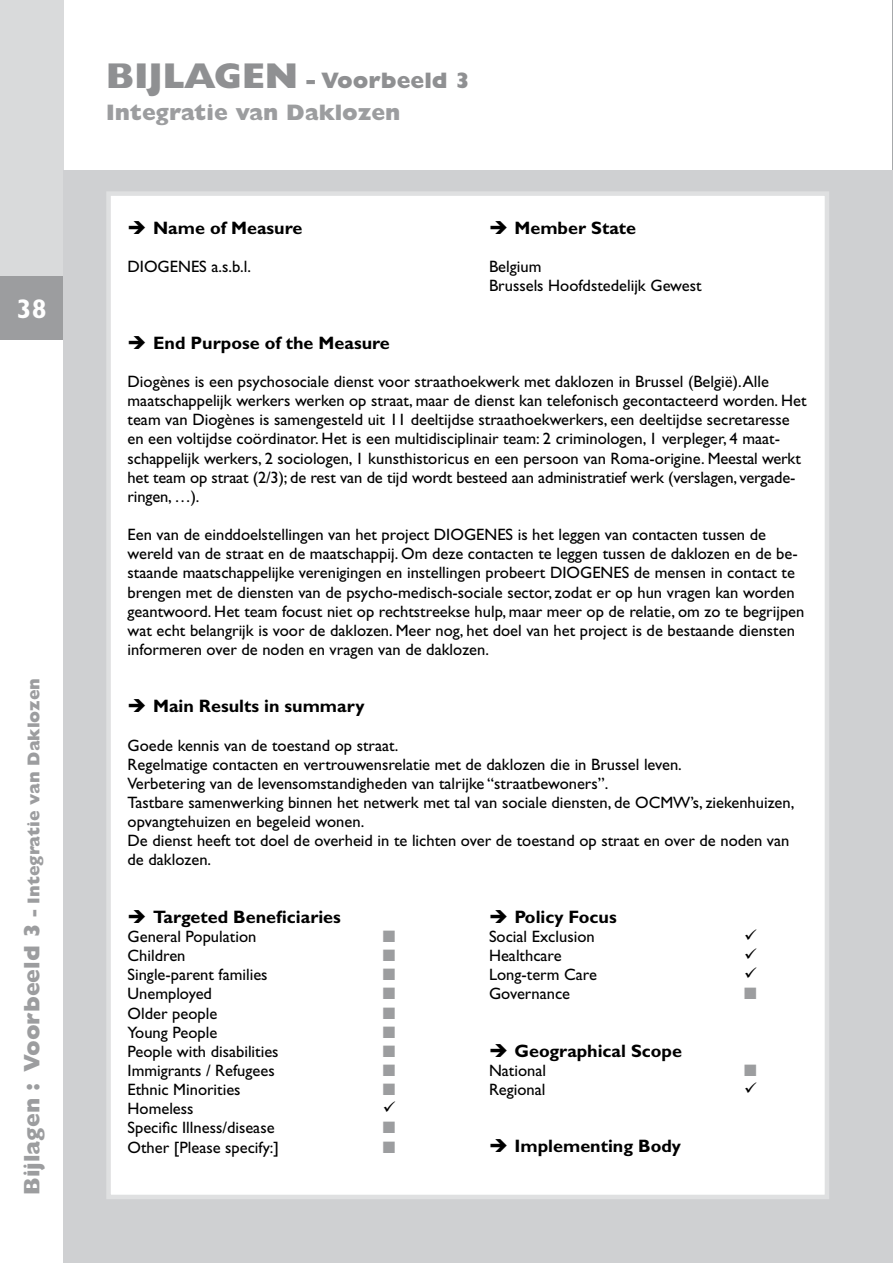
<style>
.page{position:relative;width:893px;height:1263px;background:#fff}
.page>*{position:absolute;margin:0;border:0;box-sizing:border-box;transform-origin:0 0}
.t1{font:700 27px "Gill Sans Std";color:#fff}
.t2{font:800 22.5px/31.2px "Gill Sans Std";letter-spacing:-.01em;color:#9c9d9f}
.t3{font:700 18px "Gill Sans Std";color:#000}
.t4{font:800 17.25px "Gill Sans Std";color:#9c9d9f}
.t5{font:16.5px/19.2px "Gill Sans Std";color:#000}
.t6{font:16.5px "Zapf Dingbats ITC";color:#9c9d9f}
.s1{font-size:22.5px}
.s2{font-size:36px;color:#8f9092}
.s3{color:#8f9092}
</style>
<div class="page">
<div style="left:0;top:0;width:64px;height:276px;background:#d9dadb"></div>
<div style="left:0;top:276px;width:64px;height:64px;background:#9c9d9f"></div>
<div style="left:64px;top:170px;width:829px;height:1093px;background:#cfd0d2"></div>
<div style="left:106px;top:191px;width:723px;height:1008px;background:#fff;border:4px solid #dfe0e1"></div>
<h1 class="t1" style="left:17px;top:292px;width:31px">38</h1>
<p class="t4" style="left:24px;top:1195px;width:518px;rotate:-90deg"><span class="s1">Bijlagen : Voorbeeld 3</span> - Integratie van Daklozen</p>
<h2 class="t2" style="left:106px;top:65px;width:365px"><span class="s2">bijlagen</span> <span class="s3">- Voorbeeld 3<br></span>Integratie van Daklozen</h2>
<p class="t3" style="left:153px;top:217px;width:151px">Name of Measure</p>
<p class="t5" style="left:128px;top:257px;width:125px">DIOGENES a.s.b.l.</p>
<p class="t3" style="left:514px;top:217px;width:123px">Member State</p>
<p class="t5" style="left:489px;top:257px;width:214px">Belgium<br>Brussels Hoofdstedelijk Gewest</p>
<p class="t3" style="left:153px;top:332px;width:238px">End Purpose of the Measure</p>
<p class="t5" style="left:128px;top:372px;width:680px">Diogènes is een psychosociale dienst voor straathoekwerk met daklozen in Brussel (België). Alle maatschappelijk werkers werken op straat, maar de dienst kan telefonisch gecontacteerd worden. Het team van Diogènes is samengesteld uit 11 deeltijdse straathoekwerkers, een deeltijdse secretaresse en een voltijdse coördinator. Het is een multidisciplinair team: 2 criminologen, 1 verpleger, 4 maat&shy;schappelijk werkers, 2 sociologen, 1 kunsthistoricus en een persoon van Roma-origine. Meestal werkt het team op straat (2/3); de rest van de tijd wordt besteed aan administratief werk (verslagen, vergade&shy;ringen, …).</p>
<p class="t5" style="left:128px;top:525px;width:678px">Een van de einddoelstellingen van het project DIOGENES is het leggen van contacten tussen de wereld van de straat en de maatschappij. Om deze contacten te leggen tussen de daklozen en de be&shy;staande maatschappelijke verenigingen en instellingen probeert DIOGENES de mensen in contact te brengen met de diensten van de psycho-medisch-sociale sector, zodat er op hun vragen kan worden geantwoord. Het team focust niet op rechtstreekse hulp, maar meer op de relatie, om zo te begrijpen wat echt belangrijk is voor de daklozen. Meer nog, het doel van het project is de bestaande diensten informeren over de noden en vragen van de daklozen.</p>
<p class="t3" style="left:153px;top:695px;width:213px">Main Results in summary</p>
<p class="t5" style="left:128px;top:735px;width:668px">Goede kennis van de toestand op straat.<br>Regelmatige contacten en vertrouwensrelatie met de daklozen die in Brussel leven.<br>Verbetering van de levensomstandigheden van talrijke “straatbewoners”.<br>Tastbare samenwerking binnen het netwerk met tal van sociale diensten, de OCMW’s, ziekenhuizen, opvangtehuizen en begeleid wonen.<br>De dienst heeft tot doel de overheid in te lichten over de toestand op straat en over de noden van de daklozen.</p>
<p class="t3" style="left:153px;top:906px;width:189px">Targeted Beneficiaries</p>
<p class="t5" style="left:128px;top:927px;width:130px">General Population</p>
<p class="t6" style="left:383px;top:928px;width:14px">■</p>
<p class="t5" style="left:128px;top:946px;width:59px">Children</p>
<p class="t6" style="left:383px;top:948px;width:14px">■</p>
<p class="t5" style="left:128px;top:965px;width:142px">Single-parent families</p>
<p class="t6" style="left:383px;top:967px;width:14px">■</p>
<p class="t5" style="left:128px;top:984px;width:86px">Unemployed</p>
<p class="t6" style="left:383px;top:986px;width:14px">■</p>
<p class="t5" style="left:128px;top:1003px;width:91px">Older people</p>
<p class="t6" style="left:383px;top:1005px;width:14px">■</p>
<p class="t5" style="left:128px;top:1022px;width:91px">Young People</p>
<p class="t6" style="left:383px;top:1024px;width:14px">■</p>
<p class="t5" style="left:128px;top:1042px;width:153px">People with disabilities</p>
<p class="t6" style="left:383px;top:1043px;width:14px">■</p>
<p class="t5" style="left:128px;top:1061px;width:149px">Immigrants / Refugees</p>
<p class="t6" style="left:383px;top:1062px;width:14px">■</p>
<p class="t5" style="left:128px;top:1080px;width:115px">Ethnic Minorities</p>
<p class="t6" style="left:383px;top:1081px;width:14px">■</p>
<p class="t5" style="left:128px;top:1099px;width:67px">Homeless</p>
<p class="t5" style="left:128px;top:1118px;width:149px">Specific Illness/disease</p>
<p class="t6" style="left:383px;top:1120px;width:14px">■</p>
<p class="t5" style="left:128px;top:1137px;width:153px">Other [Please specify:]</p>
<p class="t6" style="left:383px;top:1139px;width:14px">■</p>
<p class="t3" style="left:514px;top:906px;width:104px">Policy Focus</p>
<p class="t5" style="left:489px;top:927px;width:107px">Social Exclusion</p>
<p class="t5" style="left:489px;top:946px;width:74px">Healthcare</p>
<p class="t5" style="left:489px;top:965px;width:109px">Long-term Care</p>
<p class="t5" style="left:489px;top:984px;width:83px">Governance</p>
<p class="t6" style="left:744px;top:986px;width:14px">■</p>
<p class="t3" style="left:514px;top:1040px;width:169px">Geographical Scope</p>
<p class="t5" style="left:489px;top:1061px;width:59px">National</p>
<p class="t6" style="left:744px;top:1062px;width:14px">■</p>
<p class="t5" style="left:489px;top:1080px;width:58px">Regional</p>
<p class="t3" style="left:514px;top:1136px;width:168px">Implementing Body</p>
</div>
